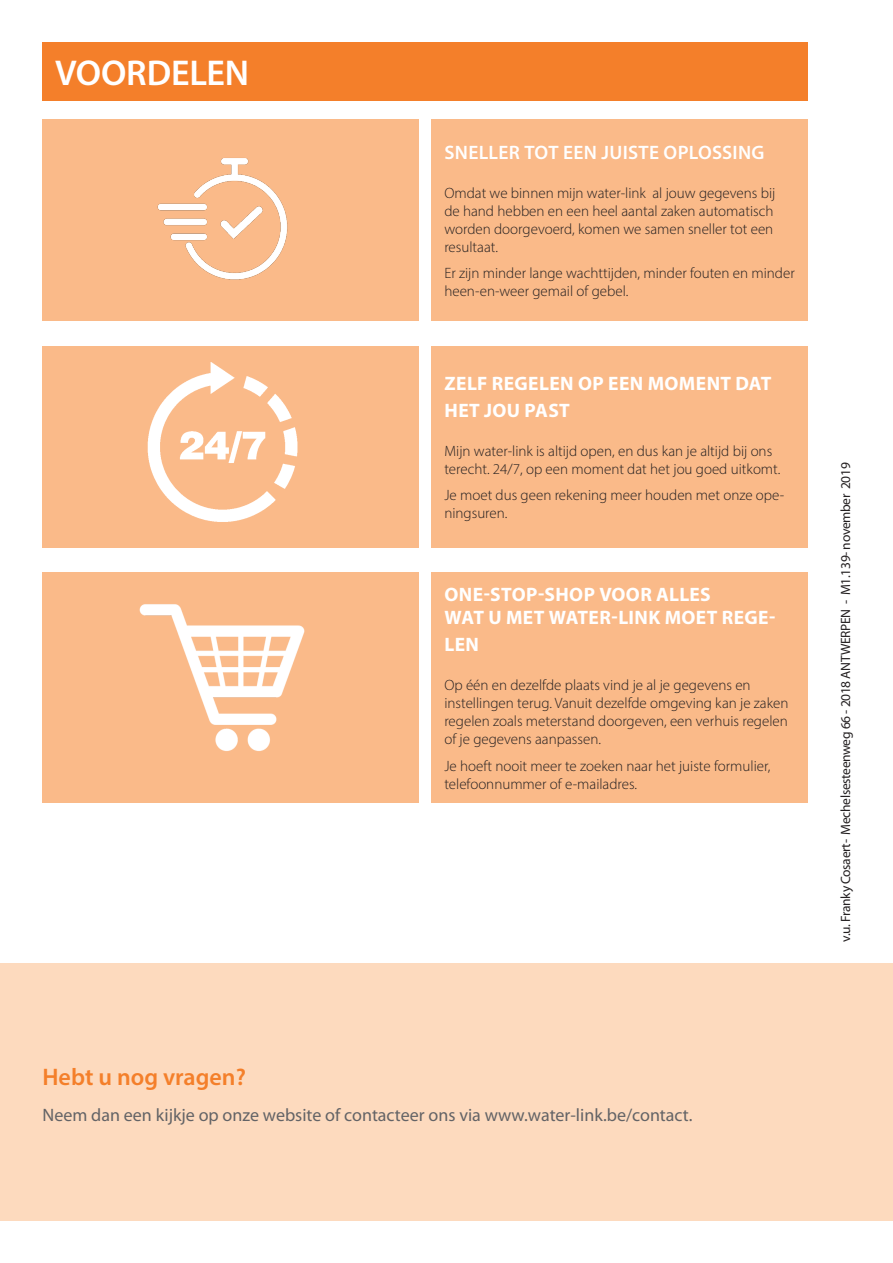
<style>
.page{position:relative;width:893px;height:1263px;background:#fff}
.page>*{position:absolute;margin:0;border:0;box-sizing:border-box;transform-origin:0 0}
.t1{font:600 36px "Myriad Pro";letter-spacing:-.005em;color:#fff}
.t2{font:600 24px "Myriad Pro";color:#f47f2a}
.t3{font:700 19.5px/27px "Myriad Pro";letter-spacing:.02em;color:#fff}
.kleint_titel{font:600 19.5px "Myriad Pro";letter-spacing:.015em;color:#fff}
.t4{font:18px "Myriad Pro";color:#636366}
.body{font:300 15px/18px "Myriad Pro";color:#231f20}
.t5{font:13.5px "Myriad Pro";letter-spacing:-.025em;color:#231f20}
</style>
<div class="page">
<div style="left:0;top:963px;width:893px;height:257px;background:#fddabe"></div>
<div style="left:43px;top:43px;width:765px;height:58px;background:#f47f2a"></div>
<div style="left:432px;top:119px;width:376px;height:202px;background:#faba89"></div>
<div style="left:432px;top:346px;width:376px;height:201px;background:#faba89"></div>
<div style="left:432px;top:572px;width:376px;height:231px;background:#faba89"></div>
<div style="left:43px;top:119px;width:376px;height:202px;background:#faba89"></div>
<img style="left:157px;top:158px;width:131px;height:122px">
<div style="left:43px;top:346px;width:376px;height:201px;background:#faba89"></div>
<img style="left:147px;top:362px;width:151px;height:160px">
<div style="left:43px;top:572px;width:376px;height:231px;background:#faba89"></div>
<img style="left:139px;top:604px;width:166px;height:147px">
<p class="t1" style="left:55px;top:50px;width:196px">VOORDELEN</p>
<p class="kleint_titel" style="left:445px;top:140px;width:321px">SNELLER TOT EEN JUISTE OPLOSSING</p>
<p class="body" style="left:444px;top:183px;width:333px">Omdat we binnen mijn water-link al jouw gegevens bij de hand hebben en een heel aantal zaken automatisch worden doorgevoerd, komen we samen sneller tot een resultaat.</p>
<p class="body" style="left:444px;top:264px;width:352px">Er zijn minder lange wachttijden, minder fouten en minder heen-en-weer gemail of gebel.</p>
<p class="t3" style="left:445px;top:369px;width:328px">ZELF REGELEN OP EEN MOMENT DAT<br>HET JOU PAST</p>
<p class="body" style="left:444px;top:441px;width:338px">Mijn water-link is altijd open, en dus kan je altijd bij ons terecht. 24/7, op een moment dat het jou goed uitkomt.</p>
<p class="body" style="left:444px;top:486px;width:341px">Je moet dus geen rekening meer houden met onze ope&shy;ningsuren.</p>
<p class="t3" style="left:445px;top:580px;width:268px">ONE-STOP-SHOP VOOR ALLES</p>
<p class="t3" style="left:445px;top:603px;width:332px">WAT U MET WATER-LINK MOET REGE-<br>LEN</p>
<p class="body" style="left:444px;top:676px;width:346px">Op één en dezelfde plaats vind je al je gegevens en instellingen terug. Vanuit dezelfde omgeving kan je zaken regelen zoals meterstand doorgeven, een verhuis regelen of je gegevens aanpassen.</p>
<p class="body" style="left:444px;top:756px;width:328px">Je hoeft nooit meer te zoeken naar het juiste formulier, telefoonnummer of e-mailadres.</p>
<p class="t5" style="left:837px;top:942px;width:481px;rotate:-90deg">v.u. Franky Cosaert- Mechelsesteenweg 66 - 2018 ANTWERPEN - M1.139- november 2019</p>
<p class="t2" style="left:43px;top:1061px;width:205px">Hebt u nog vragen?</p>
<p class="t4" style="left:43px;top:1104px;width:651px">Neem dan een kijkje op onze website of contacteer ons via www.water-link.be/contact.</p>
</div>
